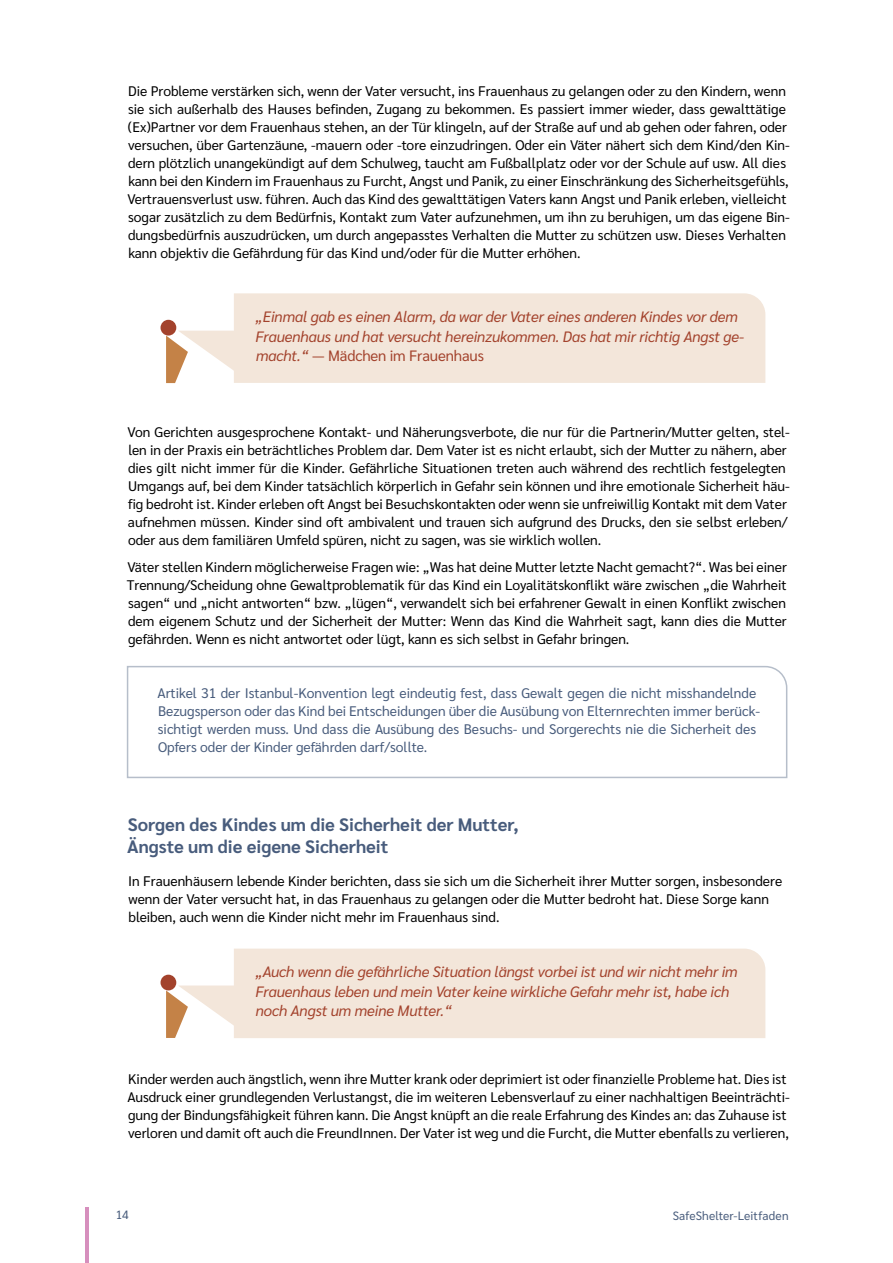
<style>
.page{position:relative;width:893px;height:1263px;background:#fff}
.page>*{position:absolute;margin:0;border:0;box-sizing:border-box;transform-origin:0 0}
.t1{font:700 18px/21.6px "Sarabun";color:#485c7c}
.t2{font:italic 15px/19.5px "Sarabun";letter-spacing:-.01em;color:#a3422c}
.t3{font:13.8px/18px "Sarabun";color:#000}
.t4{font:13.8px/18px "Sarabun";color:#485c7c}
.t5{font:12px "Sarabun";letter-spacing:.01em;color:#485c7c}
.s1{font-style:normal}
</style>
<div class="page">
<hr style="left:85px;top:1207px;width:4px;height:56px;background:#d68fbd">
<div style="left:234px;top:293px;width:531px;height:90px;background:#f3e6da"></div>
<svg style="left:126px;top:666px;width:662px;height:113px"></svg>
<div style="left:234px;top:948px;width:531px;height:90px;background:#f3e6da"></div>
<div style="left:161px;top:320px;width:15px;height:16px;background:#a3422c;border-radius:50%"></div>
<svg style="left:166px;top:331px;width:69px;height:52px"></svg>
<div style="left:161px;top:975px;width:15px;height:15px;background:#a3422c;border-radius:50%"></div>
<svg style="left:166px;top:985px;width:69px;height:53px"></svg>
<p class="t3" style="left:128px;top:82px;width:664px">Die Probleme verstärken sich, wenn der Vater versucht, ins Frauenhaus zu gelangen oder zu den Kindern, wenn sie sich außerhalb des Hauses befinden, Zugang zu bekommen. Es passiert immer wieder, dass gewalttätige (Ex)Partner vor dem Frauenhaus stehen, an der Tür klingeln, auf der Straße auf und ab gehen oder fahren, oder versuchen, über Gartenzäune, -mauern oder -tore einzudringen. Oder ein Väter nähert sich dem Kind/den Kin&shy;dern plötzlich unangekündigt auf dem Schulweg, taucht am Fußballplatz oder vor der Schule auf usw. All dies kann bei den Kindern im Frauenhaus zu Furcht, Angst und Panik, zu einer Einschränkung des Sicherheitsgefühls, Vertrauensverlust usw. führen. Auch das Kind des gewalttätigen Vaters kann Angst und Panik erleben, vielleicht sogar zusätzlich zu dem Bedürfnis, Kontakt zum Vater aufzunehmen, um ihn zu beruhigen, um das eigene Bin&shy;dungsbedürfnis auszudrücken, um durch angepasstes Verhalten die Mutter zu schützen usw. Dieses Verhalten kann objektiv die Gefährdung für das Kind und/oder für die Mutter erhöhen.</p>
<p class="t2" style="left:255px;top:307px;width:491px">„Einmal gab es einen Alarm, da war der Vater eines anderen Kindes vor dem<br>Frauenhaus und hat versucht hereinzukommen. Das hat mir richtig Angst ge&shy;macht.“ <span class="s1">― Mädchen im Frauenhaus</span></p>
<p class="t3" style="left:128px;top:424px;width:664px">Von Gerichten ausgesprochene Kontakt- und Näherungsverbote, die nur für die Partnerin/Mutter gelten, stel&shy;len in der Praxis ein beträchtliches Problem dar. Dem Vater ist es nicht erlaubt, sich der Mutter zu nähern, aber dies gilt nicht immer für die Kinder. Gefährliche Situationen treten auch während des rechtlich festgelegten Umgangs auf, bei dem Kinder tatsächlich körperlich in Gefahr sein können und ihre emotionale Sicherheit häu&shy;fig bedroht ist. Kinder erleben oft Angst bei Besuchskontakten oder wenn sie unfreiwillig Kontakt mit dem Vater aufnehmen müssen. Kinder sind oft ambivalent und trauen sich aufgrund des Drucks, den sie selbst erleben/ oder aus dem familiären Umfeld spüren, nicht zu sagen, was sie wirklich wollen.</p>
<p class="t3" style="left:127px;top:559px;width:662px;text-align:justify">Väter stellen Kindern möglicherweise Fragen wie: „Was hat deine Mutter letzte Nacht gemacht?“. Was bei einer Trennung/Scheidung ohne Gewaltproblematik für das Kind ein Loyalitätskonflikt wäre zwischen „die Wahrheit sagen“ und „nicht antworten“ bzw. „lügen“, verwandelt sich bei erfahrener Gewalt in einen Konflikt zwischen dem eigenem Schutz und der Sicherheit der Mutter: Wenn das Kind die Wahrheit sagt, kann dies die Mutter gefährden. Wenn es nicht antwortet oder lügt, kann es sich selbst in Gefahr bringen.</p>
<p class="t4" style="left:157px;top:685px;width:604px">Artikel 31 der Istanbul-Konvention legt eindeutig fest, dass Gewalt gegen die nicht misshandelnde Bezugsperson oder das Kind bei Entscheidungen über die Ausübung von Elternrechten immer berück&shy;sichtigt werden muss. Und dass die Ausübung des Besuchs- und Sorgerechts nie die Sicherheit des Opfers oder der Kinder gefährden darf/sollte.</p>
<h1 class="t1" style="left:127px;top:814px;width:393px">Sorgen des Kindes um die Sicherheit der Mutter,<br>Ängste um die eigene Sicherheit</h1>
<p class="t3" style="left:128px;top:872px;width:655px">In Frauenhäusern lebende Kinder berichten, dass sie sich um die Sicherheit ihrer Mutter sorgen, insbesondere wenn der Vater versucht hat, in das Frauenhaus zu gelangen oder die Mutter bedroht hat. Diese Sorge kann bleiben, auch wenn die Kinder nicht mehr im Frauenhaus sind.</p>
<p class="t2" style="left:255px;top:962px;width:484px">„Auch wenn die gefährliche Situation längst vorbei ist und wir nicht mehr im<br>Frauenhaus leben und mein Vater keine wirkliche Gefahr mehr ist, habe ich noch Angst um meine Mutter.“</p>
<p class="t3" style="left:128px;top:1070px;width:664px">Kinder werden auch ängstlich, wenn ihre Mutter krank oder deprimiert ist oder finanzielle Probleme hat. Dies ist Ausdruck einer grundlegenden Verlustangst, die im weiteren Lebensverlauf zu einer nachhaltigen Beeinträchti&shy;gung der Bindungsfähigkeit führen kann. Die Angst knüpft an die reale Erfahrung des Kindes an: das Zuhause ist verloren und damit oft auch die FreundInnen. Der Vater ist weg und die Furcht, die Mutter ebenfalls zu verlieren,</p>
<p class="t5" style="left:116px;top:1208px;width:14px">14</p>
<p class="t5" style="left:673px;top:1208px;width:117px">SafeShelter-Leitfaden</p>
</div>
